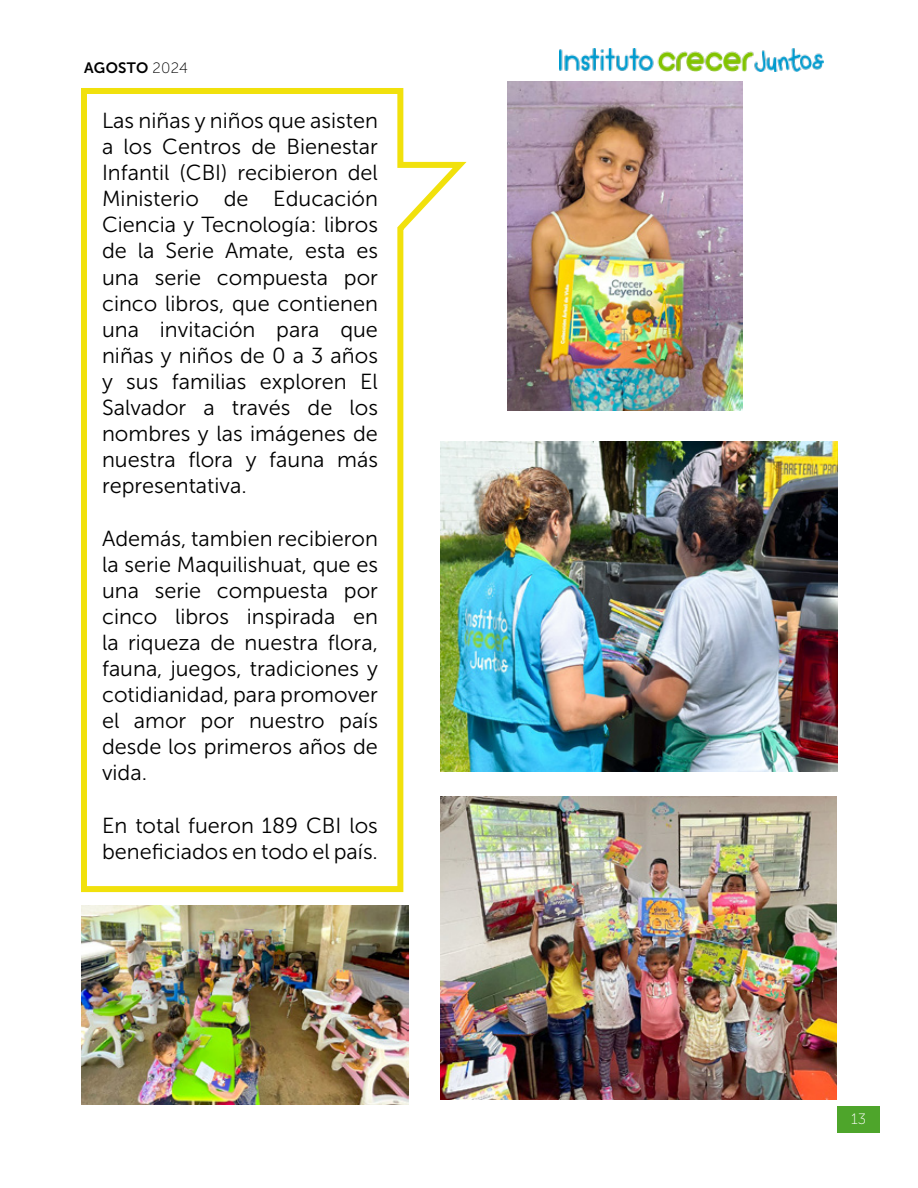
<style>
.page{position:relative;width:918px;height:1188px;background:#fff}
.page>*{position:absolute;margin:0;border:0;box-sizing:border-box;transform-origin:0 0}
.t1{font:21.75px/26.1px "Museo Sans 300";color:#000;text-align:justify}
.t2{font:15px "Museo Sans 700";letter-spacing:.02em;color:#000}
.t3{font:15px "Museo Sans 100";color:#fff}
.s1{font-family:"Museo Sans 100"}
</style>
<div class="page">
<div style="left:837px;top:1106px;width:43px;height:27px;background:#4ea52b"></div>
<img style="left:560px;top:49px;width:263px;height:22px">
<svg style="left:81px;top:88px;width:392px;height:807px"></svg>
<img style="left:441px;top:441px;width:396px;height:330px">
<img style="left:441px;top:797px;width:396px;height:303px">
<img style="left:508px;top:81px;width:235px;height:330px">
<img style="left:81px;top:905px;width:327px;height:199px">
<p class="t2" style="left:84px;top:59px;width:105px">AGOSTO <span class="s1">2024</span></p>
<p class="t1" style="left:102px;top:108px;width:277px">Las niñas y niños que asisten a los Centros de Bienestar Infantil (CBI) recibieron del Ministerio de Educación Ciencia y Tecnología: libros de la Serie Amate, esta es una serie compuesta por cinco libros, que contienen una invitación para que niñas y niños de 0 a 3 años y sus familias exploren El Salvador a través de los nombres y las imágenes de nuestra flora y fauna más representativa.</p>
<p class="t1" style="left:102px;top:525px;width:277px">Además, tambien recibieron la serie Maquilishuat, que es una serie compuesta por cinco libros inspirada en la riqueza de nuestra flora, fauna, juegos, tradiciones y cotidianidad, para promover el amor por nuestro país desde los primeros años de vida.</p>
<p class="t1" style="left:102px;top:812px;width:277px">En total fueron 189 CBI los beneficiados en todo el país.</p>
<p class="t3" style="left:851px;top:1111px;width:16px">13</p>
</div>
